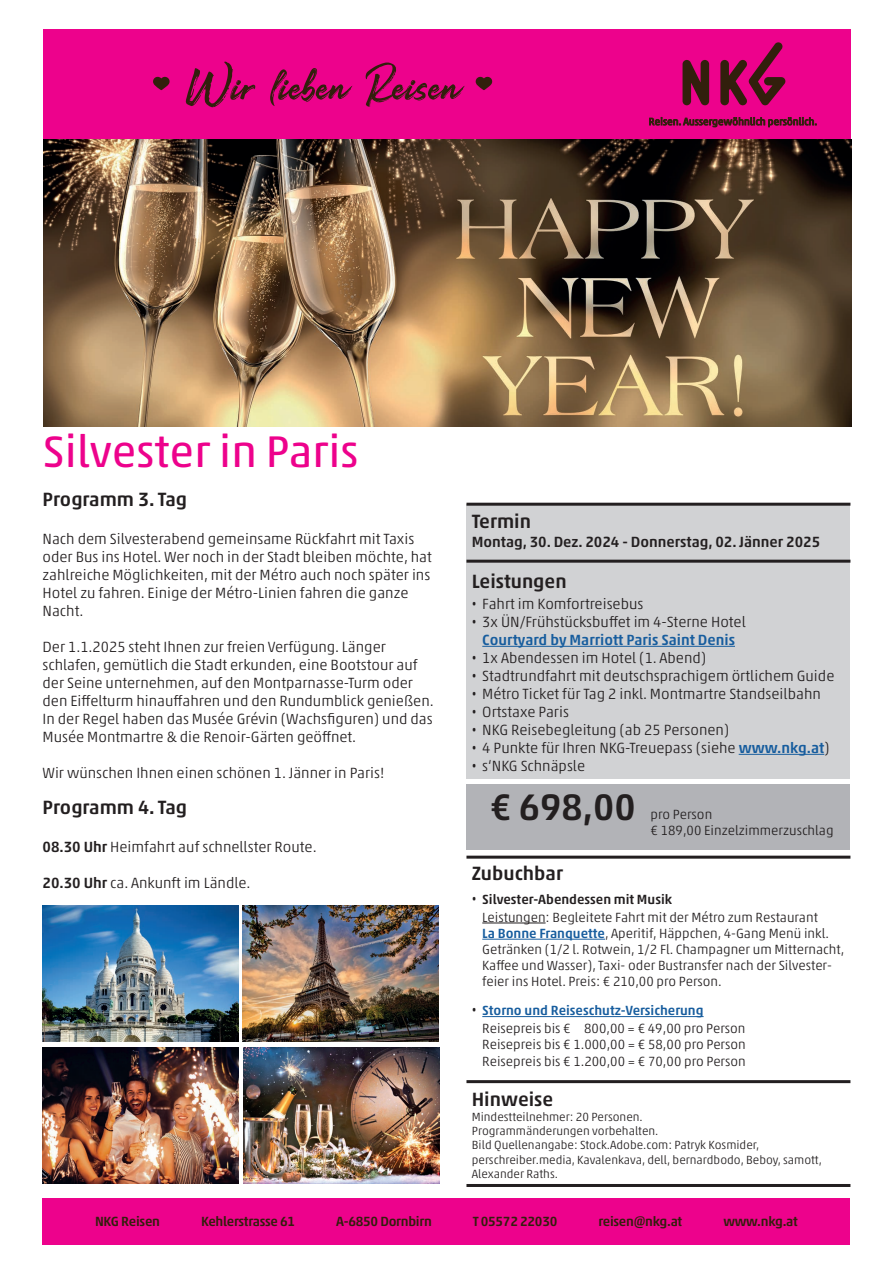
<style>
.page{position:relative;width:893px;height:1263px;background:#fff}
.page>*{position:absolute;margin:0;border:0;box-sizing:border-box;transform-origin:0 0}
.t1{font:45px "Akko Pro";color:#ed028c}
.t2{font:500 37.5px "Akko Pro";color:#231f20}
.t3{font:500 19.5px "Akko Pro";color:#231f20}
.t4{font:300 15px/18px "Akko Pro";color:#231f20}
.t5{font:500 15px "Akko Pro";color:#231f20}
.t6{font:300 13.5px/16.2px "Akko Pro";color:#231f20}
.t7{font:500 13.5px "Akko Pro";letter-spacing:-.02em;color:#321f0c}
.t8{font:300 12px/14.4px "Akko Pro";color:#231f20}
.s1{font-weight:500}
.s2{font-family:"Gotham Condensed";font-weight:400}
.s3{font-weight:500;color:#175d9e}
.s4{font-family:"Gotham Condensed";font-weight:400;font-size:15px}
</style>
<div class="page">
<div style="left:43px;top:1198px;width:807px;height:46px;background:#ed028c"></div>
<div style="left:466px;top:504px;width:384px;height:78px;background:#d1d2d4"></div>
<div style="left:466px;top:784px;width:384px;height:66px;background:#b2b3b7"></div>
<div style="left:466px;top:582px;width:384px;height:197px;background:#d1d2d4"></div>
<hr style="left:482px;top:923px;width:64px;height:1px;background:#231f20">
<hr style="left:482px;top:939px;width:123px;height:1px;background:#175d9e">
<hr style="left:482px;top:1016px;width:222px;height:1px;background:#175d9e">
<hr style="left:482px;top:646px;width:253px;height:1px;background:#175d9e">
<hr style="left:739px;top:754px;width:85px;height:1px;background:#175d9e">
<hr style="left:466px;top:560px;width:384px;height:3px;background:#231f20">
<hr style="left:466px;top:856px;width:384px;height:3px;background:#231f20">
<hr style="left:466px;top:1184px;width:384px;height:3px;background:#231f20">
<hr style="left:466px;top:503px;width:384px;height:3px;background:#231f20">
<img style="left:43px;top:905px;width:195px;height:137px">
<img style="left:243px;top:905px;width:195px;height:137px">
<hr style="left:466px;top:1080px;width:384px;height:3px;background:#231f20">
<div style="left:43px;top:30px;width:808px;height:109px;background:#ed028c"></div>
<svg style="left:476px;top:77px;width:16px;height:13px"></svg>
<svg style="left:153px;top:77px;width:17px;height:13px"></svg>
<svg style="left:186px;top:62px;width:69px;height:45px"></svg>
<svg style="left:270px;top:68px;width:82px;height:38px"></svg>
<svg style="left:366px;top:62px;width:99px;height:45px"></svg>
<img style="left:43px;top:140px;width:808px;height:287px">
<svg style="left:649px;top:117px;width:167px;height:11px"></svg>
<svg style="left:682px;top:60px;width:27px;height:46px"></svg>
<svg style="left:720px;top:42px;width:65px;height:64px"></svg>
<img style="left:43px;top:1047px;width:195px;height:136px">
<img style="left:243px;top:1047px;width:196px;height:136px">
<h1 class="t1" style="left:43px;top:424px;width:318px">Silvester in Paris</h1>
<h3 class="t3" style="left:43px;top:487px;width:146px">Programm 3. Tag</h3>
<p class="t4" style="left:43px;top:529px;width:391px">Nach dem Silvesterabend gemeinsame Rückfahrt mit Taxis oder Bus ins Hotel. Wer noch in der Stadt bleiben möchte, hat zahlreiche Möglichkeiten, mit der Métro auch noch später ins Hotel zu fahren. Einige der Métro-Linien fahren die ganze Nacht.</p>
<p class="t4" style="left:43px;top:637px;width:393px">Der 1.1.2025 steht Ihnen zur freien Verfügung. Länger schlafen, gemütlich die Stadt erkunden, eine Bootstour auf der Seine unternehmen, auf den Montparnasse-Turm oder den Eiffelturm hinauffahren und den Rundumblick genießen.<br>In der Regel haben das Musée Grévin (Wachsfiguren) und das Musée Montmartre &amp; die Renoir-Gärten geöffnet.</p>
<p class="t4" style="left:43px;top:763px;width:343px">Wir wünschen Ihnen einen schönen 1. Jänner in Paris!</p>
<h3 class="t3" style="left:43px;top:795px;width:146px">Programm 4. Tag</h3>
<p class="t4" style="left:43px;top:837px;width:276px"><span class="s1">08.30 Uhr</span> Heimfahrt auf schnellster Route.</p>
<p class="t4" style="left:43px;top:873px;width:210px"><span class="s1">20.30 Uhr</span> ca. Ankunft im Ländle.</p>
<h3 class="t3" style="left:472px;top:509px;width:61px">Termin</h3>
<p class="t5" style="left:472px;top:533px;width:350px">Montag, 30. Dez. 2024 - Donnerstag, 02. Jänner 2025</p>
<h3 class="t3" style="left:472px;top:569px;width:96px">Leistungen</h3>
<p class="t4" style="left:472px;top:594px;width:173px"><span class="s2">•</span> Fahrt im Komfortreisebus</p>
<p class="t4" style="left:472px;top:612px;width:276px;text-align:center"><span class="s2">•</span> 3x ÜN/Frühstücksbuffet im 4-Sterne Hotel<br><span class="s3">Courtyard by Marriott Paris Saint Denis</span></p>
<p class="t4" style="left:472px;top:648px;width:236px"><span class="s2">•</span> 1x Abendessen im Hotel (1. Abend)</p>
<p class="t4" style="left:472px;top:666px;width:364px"><span class="s2">•</span> Stadtrundfahrt mit deutschsprachigem örtlichem Guide</p>
<p class="t4" style="left:472px;top:684px;width:351px"><span class="s2">•</span> Métro Ticket für Tag 2 inkl. Montmartre Standseilbahn</p>
<p class="t4" style="left:472px;top:702px;width:99px"><span class="s2">•</span> Ortstaxe Paris</p>
<p class="t4" style="left:472px;top:720px;width:259px"><span class="s2">•</span> NKG Reisebegleitung (ab 25 Personen)</p>
<p class="t4" style="left:472px;top:738px;width:359px"><span class="s2">•</span> 4 Punkte für Ihren NKG-Treuepass (siehe <span class="s3">www.nkg.at</span>)</p>
<p class="t4" style="left:472px;top:756px;width:115px"><span class="s2">•</span> s‘NKG Schnäpsle</p>
<p class="t6" style="left:651px;top:806px;width:185px">pro Person<br>€ 189,00 Einzelzimmerzuschlag</p>
<h2 class="t2" style="left:490px;top:784px;width:147px">€ 698,00</h2>
<h3 class="t3" style="left:472px;top:861px;width:93px">Zubuchbar</h3>
<p class="t6" style="left:482px;top:890px;width:337px;line-height:18px;text-indent:-10px"><span class="s4">•</span> <span class="s1">Silvester-Abendessen mit Musik<br></span>Leistungen: Begleitete Fahrt mit der Métro zum Restaurant</p>
<p class="t6" style="left:482px;top:925px;width:364px"><span class="s3">La Bonne Franquette</span>, Aperitif, Häppchen, 4-Gang Menü inkl.<br>Getränken (1/2 l. Rotwein, 1/2 Fl. Champagner um Mitternacht, Kaffee und Wasser), Taxi- oder Bustransfer nach der Silvester&shy;feier ins Hotel. Preis: € 210,00 pro Person.</p>
<p class="t6" style="left:482px;top:1001px;width:265px;line-height:18px;text-indent:-10px"><span class="s4">•</span> <span class="s3">Storno und Reiseschutz-Versicherung<br></span>Reisepreis bis € 800,00 = € 49,00 pro Person</p>
<p class="t6" style="left:482px;top:1036px;width:265px">Reisepreis bis € 1.000,00 = € 58,00 pro Person<br>Reisepreis bis € 1.200,00 = € 70,00 pro Person</p>
<h3 class="t3" style="left:472px;top:1087px;width:83px">Hinweise</h3>
<p class="t8" style="left:472px;top:1109px;width:352px">Mindestteilnehmer: 20 Personen.<br>Programmänderungen vorbehalten.<br>Bild Quellenangabe: Stock.Adobe.com: Patryk Kosmider, perschreiber.media, Kavalenkava, dell, bernardbodo, Beboy, samott, Alexander Raths.</p>
<p class="t7" style="left:95px;top:1213px;width:67px">NKG Reisen</p>
<p class="t7" style="left:201px;top:1213px;width:96px">Kehlerstrasse 61</p>
<p class="t7" style="left:336px;top:1213px;width:97px">A-6850 Dornbirn</p>
<p class="t7" style="left:473px;top:1213px;width:86px">T 05572 22030</p>
<p class="t7" style="left:598px;top:1213px;width:85px">reisen@nkg.at</p>
<p class="t7" style="left:723px;top:1213px;width:76px">www.nkg.at</p>
</div>
